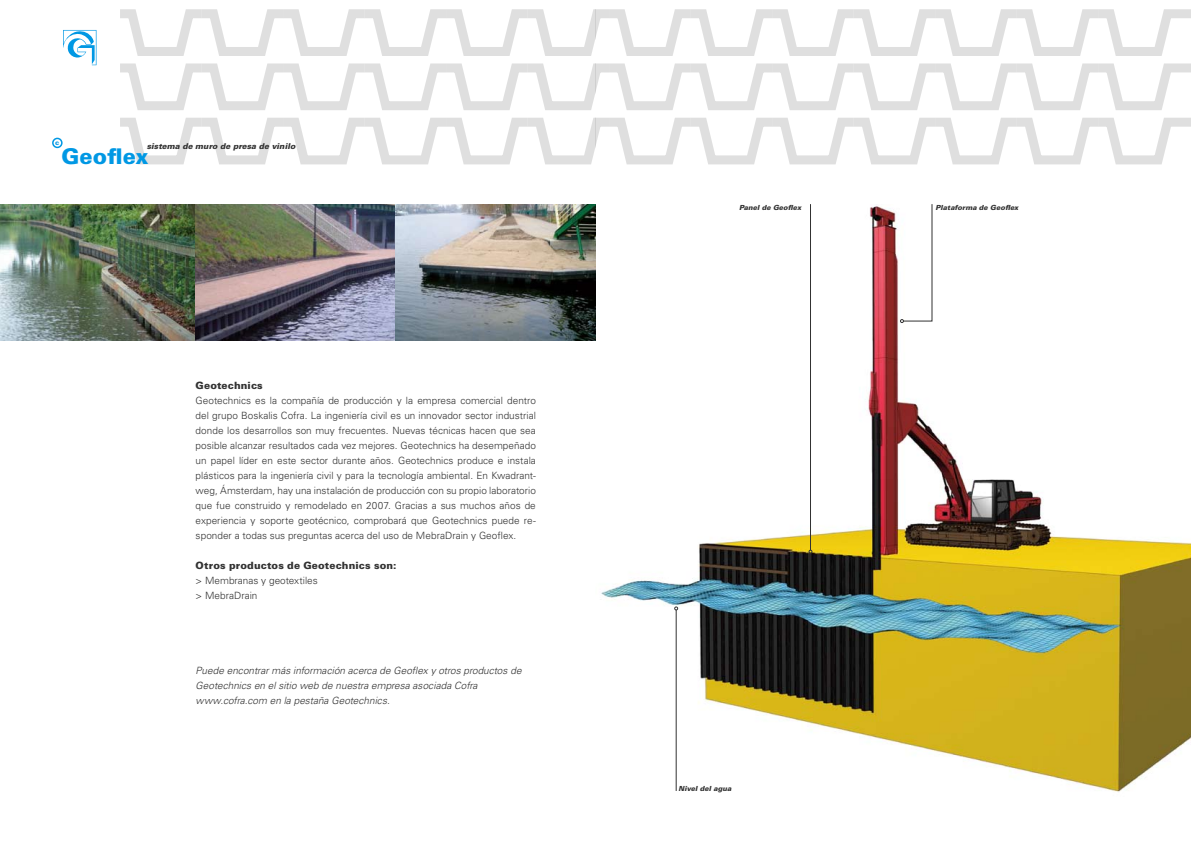
<style>
.page{position:relative;width:1191px;height:842px;background:#fff}
.page>*{position:absolute;margin:0;border:0;box-sizing:border-box;transform-origin:0 0}
.t1{font:900 21.6px "Univers LT";color:#0098e4}
.t2{font:300 10px/15px "Univers LT";color:#323232;text-align:justify}
.t3{font:italic 300 10px/15px "Univers LT";letter-spacing:.005em;color:#323232}
.t4{font:900 10px "Univers LT";letter-spacing:.01em;color:#323232}
.t5{font:italic 900 8px "Univers LT";color:#323232}
.t6{font:italic 900 7px "Univers LT";color:#323232}
.t7{font:900 6.8px "Univers LT";color:#0098e4}
</style>
<div class="page">
<svg style="left:92px;top:30px;width:5px;height:36px"></svg>
<svg style="left:63px;top:30px;width:33px;height:35px"></svg>
<svg style="left:120px;top:117px;width:1071px;height:48px"></svg>
<svg style="left:120px;top:9px;width:1071px;height:101px"></svg>
<div style="left:52px;top:138px;width:11px;height:10px;border:2px solid #0098e4;border-radius:50%"></div>
<img style="left:595px;top:204px;width:596px;height:588px">
<hr style="left:810px;top:204px;width:1px;height:346px;background:#323232">
<svg style="left:808px;top:550px;width:4px;height:4px"></svg>
<hr style="left:676px;top:610px;width:1px;height:181px;background:#323232">
<svg style="left:674px;top:607px;width:4px;height:3px"></svg>
<img style="left:198px;top:204px;width:397px;height:136px">
<img style="left:0;top:204px;width:198px;height:136px">
<svg style="left:900px;top:204px;width:32px;height:119px"></svg>
<p class="t7" style="left:55px;top:138px;width:6px">c</p>
<p class="t5" style="left:147px;top:141px;width:150px">sistema de muro de presa de vinilo</p>
<h1 class="t1" style="left:61px;top:143px;width:89px">Geoflex</h1>
<p class="t4" style="left:196px;top:379px;width:69px">Geotechnics</p>
<p class="t2" style="left:196px;top:393px;width:342px">Geotechnics es la compañía de producción y la empresa comercial dentro del grupo Boskalis Cofra. La ingeniería civil es un innovador sector industrial donde los desarrollos son muy frecuentes. Nuevas técnicas hacen que sea posible alcanzar resultados cada vez mejores. Geotechnics ha desempeñado un papel líder en este sector durante años. Geotechnics produce e instala plásticos para la ingeniería civil y para la tecnología ambiental. En Kwadrant&shy;weg, Ámsterdam, hay una instalación de producción con su propio laboratorio que fue construido y remodelado en 2007. Gracias a sus muchos años de experiencia y soporte geotécnico, comprobará que Geotechnics puede re&shy;sponder a todas sus preguntas acerca del uso de MebraDrain y Geoflex.</p>
<p class="t4" style="left:196px;top:559px;width:202px">Otros productos de Geotechnics son:</p>
<p class="t2" style="left:196px;top:573px;width:124px">&gt; Membranas y geotextiles &gt; MebraDrain</p>
<p class="t3" style="left:196px;top:663px;width:327px">Puede encontrar más información acerca de Geoflex y otros productos de<br>Geotechnics en el sitio web de nuestra empresa asociada Cofra www.cofra.com en la pestaña Geotechnics.</p>
<p class="t6" style="left:739px;top:203px;width:64px">Panel de Geoflex</p>
<p class="t6" style="left:935px;top:203px;width:84px">Plataforma de Geoflex</p>
<p class="t6" style="left:678px;top:784px;width:54px">Nivel del agua</p>
</div>
